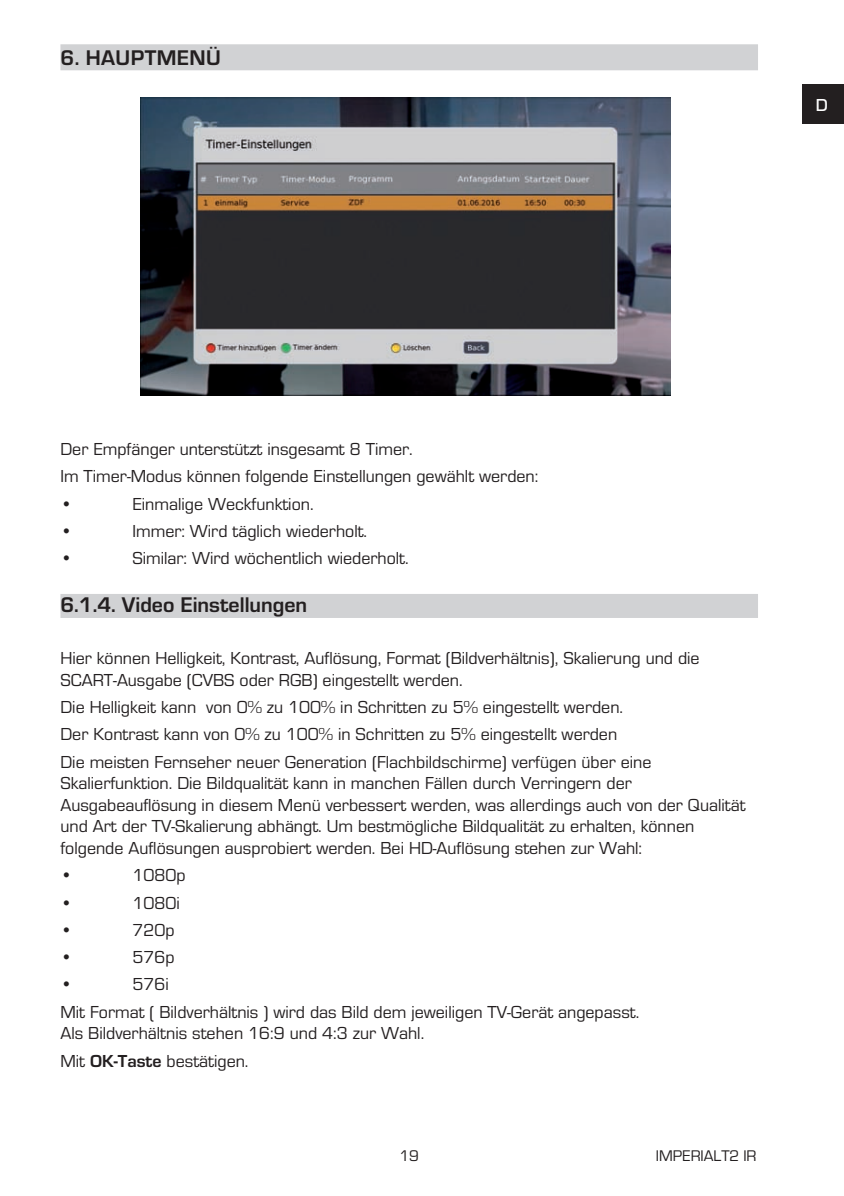
<style>
.page{position:relative;width:844px;height:1196px;background:#fff}
.page>*{position:absolute;margin:0;border:0;box-sizing:border-box;transform-origin:0 0}
.t1{font:700 22px "Eurostile OT";color:#231f20}
.t2{font:18px/27.2px "Eurostile OT";color:#231f20}
.t3{font:500 18px "Eurostile OT";color:#fff}
.t4{font:16px "Eurostile OT";color:#231f20}
.s1{font-weight:700}
</style>
<div class="page">
<div style="left:802px;top:85px;width:42px;height:39px;background:#231f20"></div>
<div style="left:60px;top:594px;width:698px;height:24px;background:#d1d2d4"></div>
<img style="left:141px;top:98px;width:529px;height:297px">
<div style="left:60px;top:44px;width:698px;height:26px;background:#d1d2d4"></div>
<p class="t1" style="left:60px;top:45px;width:101px">6. Hau ptmen</p>
<p class="t1" style="left:206px;top:45px;width:16px">ü</p>
<p class="t3" style="left:816px;top:95px;width:14px">D</p>
<p class="t2" style="left:60px;top:435px;width:479px">Der Empfänger unterstützt insgesamt 8 Timer.<br>Im Timer-Modus können folgende Einstellungen gewählt werden: •</p>
<p class="t2" style="left:132px;top:490px;width:183px">Einmalige Weckfunktion.</p>
<p class="t2" style="left:60px;top:517px;width:14px">•</p>
<p class="t2" style="left:132px;top:517px;width:236px">Immer: Wird täglich wiederholt.</p>
<p class="t2" style="left:60px;top:545px;width:14px">•</p>
<p class="t2" style="left:132px;top:545px;width:278px">Similar: Wird wöchentlich wiederholt.</p>
<p class="t1" style="left:60px;top:592px;width:248px">6.1.4. Video Einstellungen</p>
<p class="t2" style="left:60px;top:647px;width:641px;line-height:21.6px">Hier können Helligkeit, Kontrast, Auflösung, Format (Bildverhältnis), Skalierung und die<br>SCART-Ausgabe (CVBS oder RGB) eingestellt werden.</p>
<p class="t2" style="left:60px;top:693px;width:592px">Die Helligkeit kann von 0% zu 100% in Schritten zu 5% eingestellt werden.<br>Der Kontrast kann von 0% zu 100% in Schritten zu 5% eingestellt werden<br>Die meisten Fernseher neuer Generation (Flachbildschirme) verfügen über eine</p>
<p class="t2" style="left:60px;top:772px;width:686px;line-height:21.6px">Skalierfunktion. Die Bildqualität kann in manchen Fällen durch Verringern der Ausgabeauflösung in diesem Menü verbessert werden, was allerdings auch von der Qualität und Art der TV-Skalierung abhängt. Um bestmögliche Bildqualität zu erhalten, können folgende Auflösungen ausprobiert werden. Bei HD-Auflösung stehen zur Wahl:</p>
<p class="t2" style="left:60px;top:861px;width:14px">•</p>
<p class="t2" style="left:132px;top:861px;width:55px">1080p</p>
<p class="t2" style="left:60px;top:889px;width:14px">•</p>
<p class="t2" style="left:132px;top:889px;width:49px">1080i</p>
<p class="t2" style="left:60px;top:916px;width:14px">•</p>
<p class="t2" style="left:132px;top:916px;width:44px">720p</p>
<p class="t2" style="left:60px;top:943px;width:14px">•</p>
<p class="t2" style="left:132px;top:943px;width:44px">576p</p>
<p class="t2" style="left:60px;top:971px;width:14px">•</p>
<p class="t2" style="left:60px;top:971px;width:580px;text-indent:72px">576i<br>Mit Format ( Bildverhältnis ) wird das Bild dem jeweiligen TV-Gerät angepasst.</p>
<p class="t2" style="left:60px;top:1019px;width:365px">Als Bildverhältnis stehen 16:9 und 4:3 zur Wahl.<br>Mit <span class="s1">OK-Taste</span> bestätigen.</p>
<p class="t4" style="left:399px;top:1146px;width:21px">19</p>
<p class="t4" style="left:656px;top:1146px;width:102px">IMPERIALT2 IR</p>
</div>
